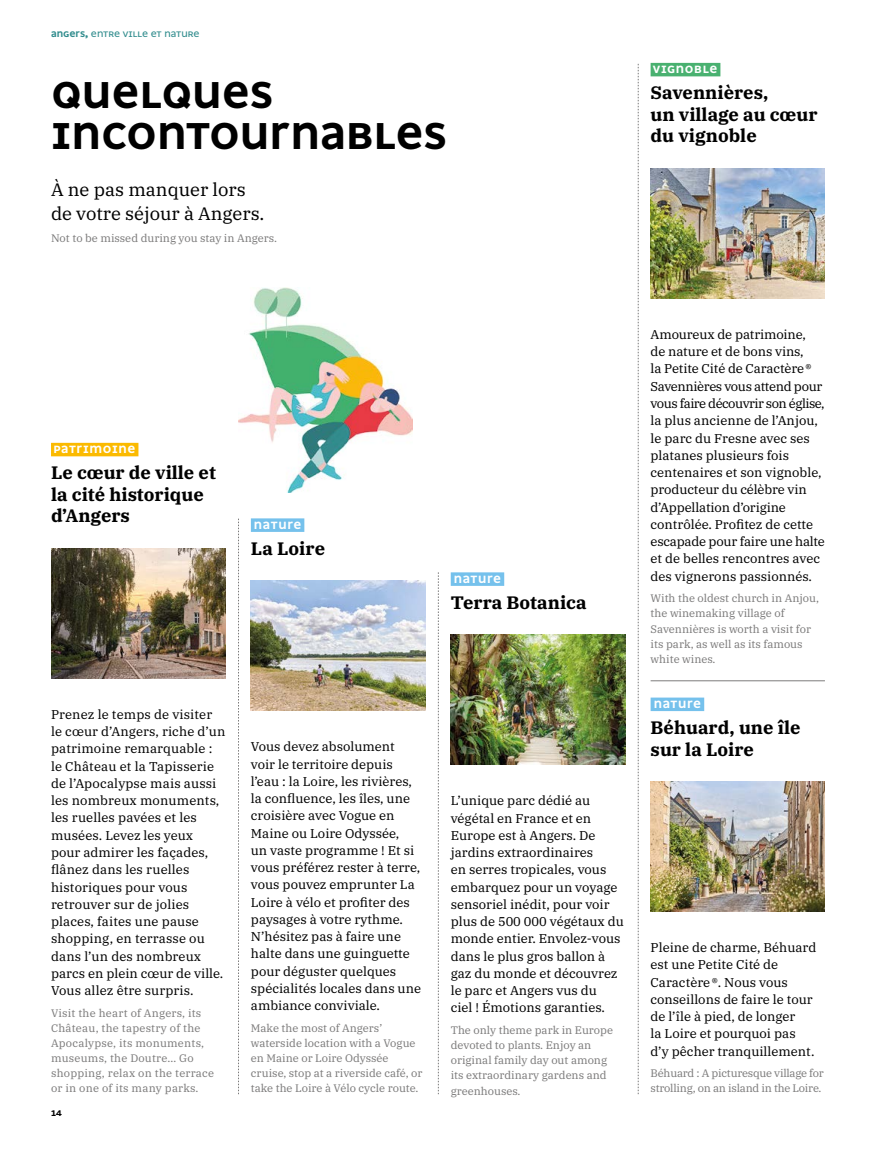
<style>
.page{position:relative;width:893px;height:1149px;background:#fff}
.page>*{position:absolute;margin:0;border:0;box-sizing:border-box;transform-origin:0 0}
.t1{font:700 48px/41px "Syndicat Beta A";color:#000}
.t2{font:700 18px/21.6px "IBM Plex Serif";color:#000}
.t3{font:18px/23.7px "IBM Plex Serif";color:#000}
.t4{font:700 13.5px "Syndicat Beta A";letter-spacing:.05em;color:#fff}
.t5{font:12.75px/17.2px "IBM Plex Serif";color:#000}
.t6{font:10.8px/15.1px "IBM Plex Serif";color:#7c7b7b}
.t7{font:10.8px/15.1px "IBM Plex Serif";letter-spacing:.02em;color:#7c7b7b}
.t8{font:10.8px/15.1px "IBM Plex Serif";letter-spacing:-.02em;color:#7c7b7b}
.t9{font:10.5px "Syndicat Beta A";color:#308c8d}
.t10{font:700 10.5px "Syndicat Beta A";color:#000}
.s1{font-weight:700}
</style>
<div class="page">
<img style="left:238px;top:287px;width:174px;height:205px">
<div style="left:51px;top:442px;width:87px;height:14px;background:#fbba00"></div>
<img style="left:51px;top:548px;width:174px;height:129px">
<div style="left:651px;top:697px;width:53px;height:13px;background:#75c1ec"></div>
<img style="left:651px;top:781px;width:174px;height:129px">
<div style="left:251px;top:518px;width:53px;height:13px;background:#75c1ec"></div>
<img style="left:251px;top:580px;width:174px;height:130px">
<div style="left:451px;top:572px;width:53px;height:13px;background:#75c1ec"></div>
<img style="left:451px;top:634px;width:174px;height:130px">
<div style="left:651px;top:63px;width:69px;height:13px;background:#49b170"></div>
<img style="left:651px;top:168px;width:174px;height:130px">
<svg style="left:238px;top:518px;width:1px;height:575px"></svg>
<svg style="left:438px;top:572px;width:1px;height:521px"></svg>
<svg style="left:638px;top:64px;width:1px;height:1029px"></svg>
<hr style="left:651px;top:680px;width:174px;height:1px;background:#7c7b7b">
<p class="t9" style="left:51px;top:26px;width:150px"><span class="s1">angers,</span> entre ville et nature</p>
<h1 class="t1" style="left:51px;top:74px;width:397px">Quelques incontournables</h1>
<h2 class="t3" style="left:51px;top:177px;width:215px">À ne pas manquer lors de votre séjour à Angers.</h2>
<p class="t6" style="left:51px;top:229px;width:227px">Not to be missed during you stay in Angers.</p>
<p class="t4" style="left:653px;top:60px;width:66px">vignoble</p>
<h2 class="t2" style="left:651px;top:81px;width:169px">Savennières,<br>un village au cœur du vignoble</h2>
<p class="t4" style="left:53px;top:439px;width:84px">patrimoine</p>
<h2 class="t2" style="left:51px;top:460px;width:166px">Le cœur de ville et la cité historique d’Angers</h2>
<p class="t4" style="left:254px;top:515px;width:49px">nature</p>
<h2 class="t2" style="left:251px;top:536px;width:76px">La Loire</h2>
<p class="t5" style="left:51px;top:704px;width:176px">Prenez le temps de visiter le cœur d’Angers, riche d’un patrimoine remarquable : le Château et la Tapisserie de l’Apocalypse mais aussi les nombreux monuments, les ruelles pavées et les musées. Levez les yeux pour admirer les façades, flânez dans les ruelles historiques pour vous retrouver sur de jolies places, faites une pause shopping, en terrasse ou dans l’un des nombreux parcs en plein cœur de ville.<br>Vous allez être surpris.</p>
<p class="t7" style="left:51px;top:1004px;width:165px">Visit the heart of Angers, its<br>Château, the tapestry of the<br>Apocalypse, its monuments, museums, the Doutre… Go shopping, relax on the terrace or in one of its many parks.</p>
<p class="t10" style="left:51px;top:1105px;width:13px">14</p>
<p class="t5" style="left:251px;top:736px;width:172px">Vous devez absolument voir le territoire depuis l’eau : la Loire, les rivières, la confluence, les îles, une croisière avec Vogue en<br>Maine ou Loire Odyssée,<br>un vaste programme ! Et si vous préférez rester à terre, vous pouvez emprunter La<br>Loire à vélo et profiter des paysages à votre rythme.<br>N’hésitez pas à faire une halte dans une guinguette pour déguster quelques spécialités locales dans une ambiance conviviale.</p>
<p class="t6" style="left:251px;top:1019px;width:173px">Make the most of Angers’ waterside location with a Vogue en Maine or Loire Odyssée cruise, stop at a riverside café, or take the Loire à Vélo cycle route.</p>
<p class="t4" style="left:454px;top:569px;width:49px">nature</p>
<h2 class="t2" style="left:451px;top:590px;width:137px">Terra Botanica</h2>
<p class="t5" style="left:451px;top:790px;width:175px">L’unique parc dédié au végétal en France et en<br>Europe est à Angers. De jardins extraordinaires<br>en serres tropicales, vous embarquez pour un voyage sensoriel inédit, pour voir plus de 500 000 végétaux du monde entier. Envolez-vous dans le plus gros ballon à gaz du monde et découvrez le parc et Angers vus du<br>ciel ! Émotions garanties.</p>
<p class="t6" style="left:451px;top:1021px;width:164px">The only theme park in Europe devoted to plants. Enjoy an original family day out among its extraordinary gardens and greenhouses.</p>
<p class="t5" style="left:651px;top:324px;width:176px">Amoureux de patrimoine,<br>de nature et de bons vins,<br>la Petite Cité de Caractère®<br>Savennières vous attend pour vous faire découvrir son église, la plus ancienne de l’Anjou, le parc du Fresne avec ses platanes plusieurs fois centenaires et son vignoble, producteur du célèbre vin d’Appellation d’origine contrôlée. Profitez de cette escapade pour faire une halte et de belles rencontres avec des vignerons passionnés.</p>
<p class="t6" style="left:651px;top:589px;width:170px">With the oldest church in Anjou, the winemaking village of<br>Savennières is worth a visit for its park, as well as its famous white wines.</p>
<p class="t4" style="left:654px;top:694px;width:49px">nature</p>
<h2 class="t2" style="left:651px;top:715px;width:151px">Béhuard, une île sur la Loire</h2>
<p class="t5" style="left:651px;top:937px;width:167px">Pleine de charme, Béhuard est une Petite Cité de<br>Caractère®. Nous vous conseillons de faire le tour de l’île à pied, de longer<br>la Loire et pourquoi pas d’y pêcher tranquillement.</p>
<p class="t8" style="left:651px;top:1064px;width:175px">Béhuard : A picturesque village for strolling, on an island in the Loire.</p>
</div>
